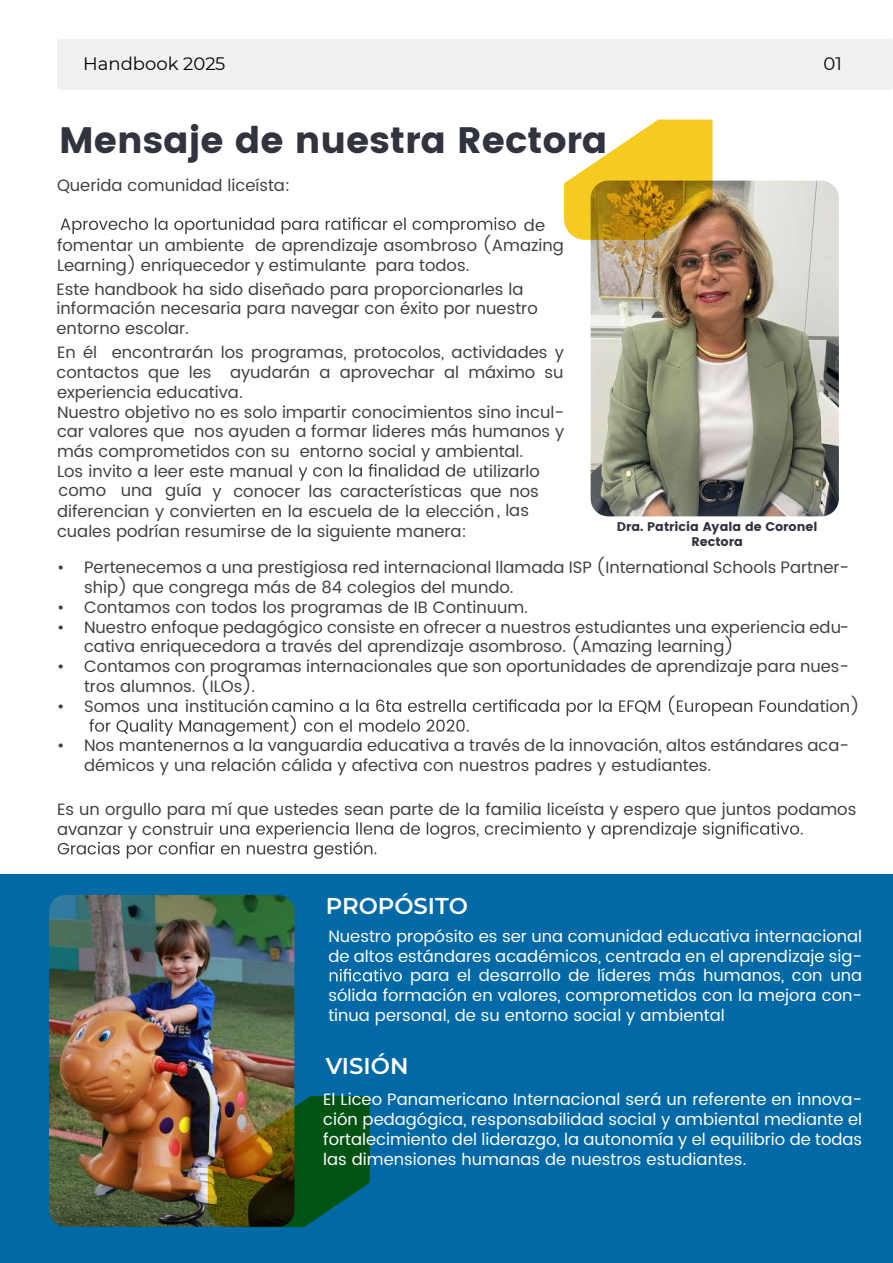
<style>
.page{position:relative;width:893px;height:1263px;background:#fff}
.page>*{position:absolute;margin:0;border:0;box-sizing:border-box;transform-origin:0 0}
.t1{font:700 36.75px "Poppins";color:#31333e}
.t2{font:600 22.8px "Montserrat";color:#fff}
.t3{font:18px "Montserrat";color:#010101}
.t4{font:16.5px/19.8px "Poppins";color:#414142}
.t5{font:16.5px/19.8px "Poppins";color:#fff;text-align:justify}
.t6{font:700 12.6px/15px "Poppins";color:#31333e;text-align:center}
</style>
<div class="page">
<div style="left:57px;top:39px;width:836px;height:51px;background:#f1f1f2;border-radius:3px"></div>
<div style="left:0;top:874px;width:893px;height:389px;background:#0069a6"></div>
<img style="left:591px;top:181px;width:248px;height:335px">
<img style="left:49px;top:895px;width:245px;height:332px">
<img style="left:208px;top:1096px;width:162px;height:131px">
<svg style="left:564px;top:120px;width:148px;height:120px"></svg>
<svg style="left:61px;top:217px;width:455px;height:17px"></svg>
<svg style="left:299px;top:464px;width:167px;height:17px"></svg>
<svg style="left:58px;top:822px;width:745px;height:37px"></svg>
<svg style="left:89px;top:695px;width:718px;height:41px"></svg>
<svg style="left:330px;top:969px;width:72px;height:12px"></svg>
<p class="t3" style="left:83px;top:51px;width:144px">Handbook 2025</p>
<p class="t3" style="left:824px;top:51px;width:20px">01</p>
<h1 class="t1" style="left:59px;top:119px;width:550px">Mensaje de nuestra Rectora</h1>
<p class="t4" style="left:57px;top:176px;width:234px">Querida comunidad liceísta:</p>
<p class="t4" style="left:57px;top:216px;width:508px;text-indent:467px">de fomentar un ambiente de aprendizaje asombroso (Amazing<br>Learning) enriquecedor y estimulante para todos.</p>
<p class="t4" style="left:57px;top:280px;width:483px">Este handbook ha sido diseñado para proporcionarles la información necesaria para navegar con éxito por nuestro entorno escolar.</p>
<p class="t4" style="left:57px;top:343px;width:509px">En él encontrarán los programas, protocolos, actividades y contactos que les ayudarán a aprovechar al máximo su experiencia educativa.<br>Nuestro objetivo no es solo impartir conocimientos sino incul&shy;car valores que nos ayuden a formar lideres más humanos y más comprometidos con su entorno social y ambiental.<br>Los invito a leer este manual</p>
<p class="t4" style="left:57px;top:462px;width:484px;text-indent:416px">utilizarlo como una guía y conocer las características que nos diferencian y convierten en la escuela de la elección , las cuales podrían resumirse de la siguiente manera:</p>
<p class="t6" style="left:617px;top:519px;width:202px">Dra. Patricia Ayala de Coronel<br>Rectora</p>
<p class="t4" style="left:84px;top:558px;width:767px;text-indent:-27px">• Pertenecemos a una prestigiosa red internacional llamada ISP (International Schools Partner&shy;ship) que congrega más de 84 colegios del mundo.</p>
<p class="t4" style="left:57px;top:598px;width:472px">• Contamos con todos los programas de IB Continuum.</p>
<p class="t4" style="left:84px;top:617px;width:766px;text-indent:-27px">• Nuestro enfoque pedagógico consiste en ofrecer a nuestros estudiantes una experiencia edu&shy;cativa enriquecedora a través del aprendizaje asombroso. (Amazing learning)</p>
<p class="t4" style="left:84px;top:657px;width:767px;text-indent:-27px">• Contamos con programas internacionales que son oportunidades de aprendizaje para nues&shy;tros alumnos. (ILOs).</p>
<p class="t4" style="left:57px;top:697px;width:213px">• Somos una institución</p>
<p class="t4" style="left:809px;top:697px;width:52px">ation)</p>
<p class="t4" style="left:84px;top:736px;width:767px;text-indent:-27px">• Nos mantenernos a la vanguardia educativa a través de la innovación, altos estándares aca&shy;démicos y una relación cálida y afectiva con nuestros padres y estudiantes.</p>
<p class="t4" style="left:57px;top:800px;width:801px">Es un orgullo para mí que ustedes sean parte de la familia liceísta y espero que juntos podamos avanzar y construir</p>
<h2 class="t2" style="left:326px;top:890px;width:144px">PROPÓSITO</h2>
<p class="t5" style="left:328px;top:926px;width:535px">Nuestro propósito es ser una comunidad educativa internacional</p>
<p class="t5" style="left:328px;top:946px;width:535px">de altos estándares académicos, centrada en el aprendizaje sig-</p>
<p class="t5" style="left:410px;top:966px;width:453px">para el desarrollo de líderes más humanos, con una</p>
<p class="t5" style="left:328px;top:986px;width:535px">sólida formación en valores, comprometidos con la mejora con-</p>
<p class="t5" style="left:328px;top:1006px;width:398px">tinua personal, de su entorno social y ambiental</p>
<h2 class="t2" style="left:326px;top:1050px;width:84px">VISIÓN</h2>
<p class="t5" style="left:323px;top:1090px;width:540px">El Liceo Panamericano Internacional será un referente en innova&shy;ción pedagógica, responsabilidad social y ambiental mediante el fortalecimiento del liderazgo, la autonomía y el equilibrio de todas las dimensiones humanas de nuestros estudiantes.</p>
</div>
